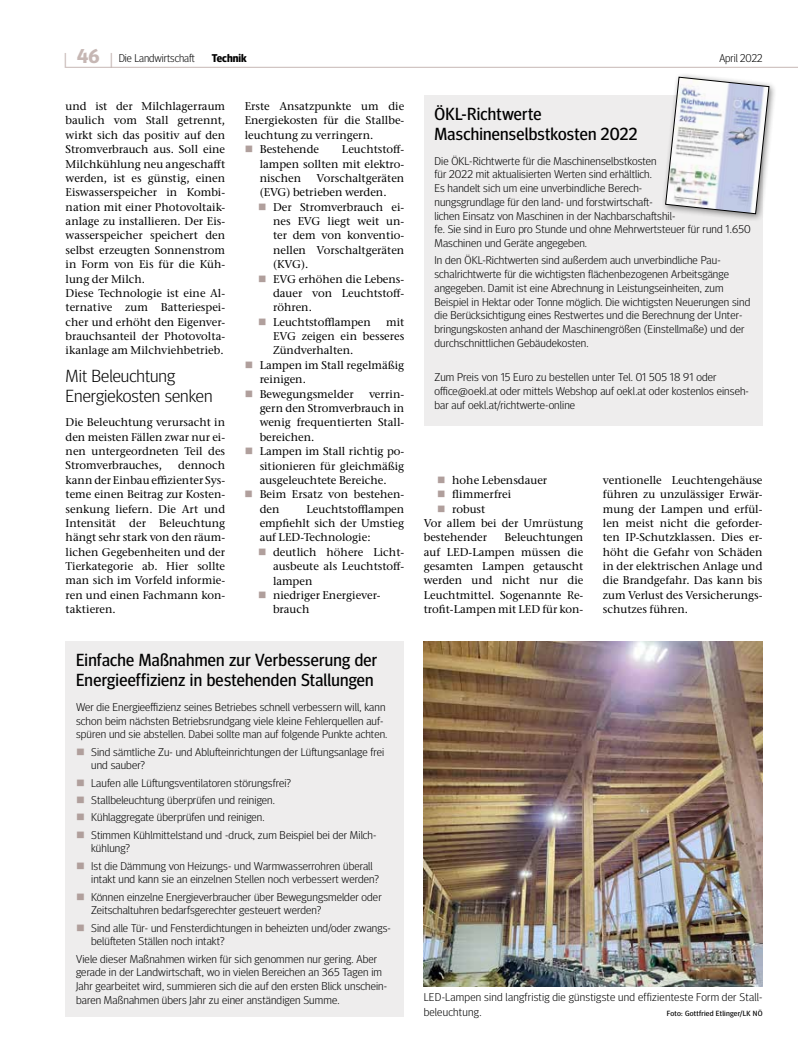
<style>
.page{position:relative;width:798px;height:1063px;background:#fff}
.page>*{position:absolute;margin:0;border:0;box-sizing:border-box;transform-origin:0 0}
.t1{font:17.5px/20px "Meta Head OT";letter-spacing:.015em;color:#000}
.t2{font:300 17.5px/20px "Meta Head OT";color:#000;scale:1.05 1}
.t3{font:500 11.25px/14.4px "Stone Serif ITC Pro";color:#000;text-align:justify}
.t4{font:300 11.25px/13.8px "Meta Head OT";letter-spacing:.01em;color:#000;scale:1.05 1}
.t5{font:300 11.25px "Meta Head OT";letter-spacing:.01em;color:#000}
.t6{font:700 11.25px "Meta Head OT";color:#000}
.t7{font:7.5px "Meta Head OT";letter-spacing:.03em;color:#000;scale:1.05 1}
.s1{font-family:"Generis Simple Com";font-size:20px;color:#c6b7b4}
.s2{font-weight:700;font-size:20px;color:#c6b7b4}
</style>
<div class="page">
<img style="left:423px;top:642px;width:339px;height:345px">
<div style="left:65px;top:642px;width:339px;height:375px;background:#eeeded"></div>
<hr style="left:66px;top:67px;width:731px;height:1px;background:#c6b7b4">
<div style="left:423px;top:96px;width:339px;height:330px;background:#eeeded"></div>
<div style="left:660px;top:72px;width:117px;height:150px;background:#000;opacity:.5"></div>
<svg style="left:665px;top:77px;width:104px;height:137px"></svg>
<p class="t5" style="left:63px;top:51px;width:133px"><span class="s1">|</span> <span class="s2">46</span> <span class="s1">|</span> Die Landwirtschaft</p>
<p class="t6" style="left:212px;top:51px;width:36px">Technik</p>
<p class="t5" style="left:719px;top:51px;width:45px">April 2022</p>
<p class="t3" style="left:66px;top:99px;width:161px;text-align:left">und ist der Milchlagerraum baulich vom Stall getrennt, wirkt sich das positiv auf den<br>Stromverbrauch aus. Soll eine<br>Milchkühlung neu angeschafft werden, ist es günstig, einen<br>Eiswasserspeicher in Kombi&shy;nation mit einer Photovoltaik&shy;anlage zu installieren. Der Eis&shy;wasserspeicher speichert den selbst erzeugten Sonnenstrom in Form von Eis für die Küh&shy;lung der Milch.<br>Diese Technologie ist eine Al&shy;ternative zum Batteriespei&shy;cher und erhöht den Eigenver&shy;brauchsanteil der Photovolta&shy;ikanlage am Milchviehbetrieb.</p>
<h1 class="t2" style="left:66px;top:365px;width:141px">Mit Beleuchtung<br>Energiekosten senken</h1>
<p class="t3" style="left:66px;top:415px;width:161px">Die Beleuchtung verursacht in den meisten Fällen zwar nur ei&shy;nen untergeordneten Teil des Stromverbrauches,</p>
<p class="t3" style="left:66px;top:458px;width:161px;text-indent:113px">dennoch kann der Einbau effizienter Sys&shy;teme einen Beitrag zur Kosten&shy;senkung liefern. Die Art und Intensität der Beleuchtung hängt sehr stark von den räum&shy;lichen Gegebenheiten und der Tierkategorie ab. Hier sollte man sich im Vorfeld informie&shy;ren und einen Fachmann kon&shy;taktieren.</p>
<p class="t3" style="left:244px;top:99px;width:161px">Erste Ansatzpunkte um die</p>
<p class="t3" style="left:244px;top:113px;width:161px">Energiekosten für die Stallbe-</p>
<p class="t3" style="left:244px;top:128px;width:130px">leuchtung zu verringern.</p>
<p class="t3" style="left:259px;top:142px;width:61px">Bestehende</p>
<p class="t3" style="left:259px;top:142px;width:146px;text-indent:82px">Leuchtstoff&shy;lampen sollten mit elektro&shy;nischen</p>
<p class="t3" style="left:259px;top:171px;width:146px;text-indent:57px">Vorschaltgeräten (EVG) betrieben werden.</p>
<p class="t3" style="left:273px;top:200px;width:133px;text-align:left">Der Stromverbrauch ei&shy;nes EVG liegt weit un&shy;ter dem von konventio&shy;nellen Vorschaltgeräten (KVG).<br>EVG erhöhen die Lebens&shy;dauer von Leuchtstoff&shy;röhren.<br>Leuchtstofflampen</p>
<p class="t3" style="left:386px;top:315px;width:20px">mit</p>
<p class="t3" style="left:273px;top:329px;width:133px">EVG zeigen ein besseres</p>
<p class="t3" style="left:273px;top:343px;width:82px">Zündverhalten.</p>
<p class="t3" style="left:259px;top:358px;width:146px">Lampen im Stall regelmäßig</p>
<p class="t3" style="left:259px;top:372px;width:48px">reinigen.</p>
<p class="t3" style="left:259px;top:387px;width:95px">Bewegungsmelder</p>
<p class="t3" style="left:259px;top:387px;width:146px;text-align:left;text-indent:109px">verrin&shy;gern den Stromverbrauch in wenig frequentierten Stall&shy;bereichen.<br>Lampen im Stall richtig po&shy;sitionieren für gleichmäßig ausgeleuchtete Bereiche.<br>Beim Ersatz von bestehen&shy;den</p>
<p class="t3" style="left:259px;top:502px;width:146px;text-indent:47px">Leuchtstofflampen empfiehlt sich der Umstieg auf LED-Technologie:</p>
<p class="t3" style="left:273px;top:545px;width:133px;text-align:left">deutlich höhere Licht&shy;ausbeute als Leuchtstoff&shy;lampen<br>niedriger Energiever&shy;brauch</p>
<h1 class="t1" style="left:76px;top:651px;width:302px">Einfache Maßnahmen zur Verbesserung der<br>Energieeffizienz in bestehenden Stallungen</h1>
<p class="t4" style="left:76px;top:700px;width:298px">Wer die Energieeffizienz seines Betriebes schnell verbessern will, kann schon beim nächsten Betriebsrundgang viele kleine Fehlerquellen auf&shy;spüren und sie abstellen. Dabei sollte man auf folgende Punkte achten.</p>
<p class="t4" style="left:91px;top:745px;width:280px">Sind sämtliche Zu- und Ablufteinrichtungen der Lüftungsanlage frei und sauber?</p>
<p class="t4" style="left:91px;top:774px;width:273px;line-height:17.2px">Laufen alle Lüftungsventilatoren störungsfrei?<br>Stallbeleuchtung überprüfen und reinigen.<br>Kühlaggregate überprüfen und reinigen.<br>Stimmen Kühlmittelstand und -druck, zum Beispiel bei der Milch-</p>
<p class="t4" style="left:91px;top:840px;width:269px;line-height:17.2px">kühlung?<br>Ist die Dämmung von Heizungs- und Warmwasserrohren überall</p>
<p class="t4" style="left:91px;top:871px;width:278px;line-height:17.2px">intakt und kann sie an einzelnen Stellen noch verbessert werden?<br>Können einzelne Energieverbraucher über Bewegungsmelder oder</p>
<p class="t4" style="left:91px;top:902px;width:287px;line-height:17.2px">Zeitschaltuhren bedarfsgerechter gesteuert werden?<br>Sind alle Tür- und Fensterdichtungen in beheizten und/oder zwangs-</p>
<p class="t4" style="left:76px;top:933px;width:288px;line-height:17.2px;text-indent:15px">belüfteten Ställen noch intakt?<br>Viele dieser Maßnahmen wirken für sich genommen nur gering. Aber</p>
<p class="t4" style="left:76px;top:965px;width:297px">gerade in der Landwirtschaft, wo in vielen Bereichen an 365 Tagen im<br>Jahr gearbeitet wird, summieren sich die auf den ersten Blick unschein&shy;baren Maßnahmen übers Jahr zu einer anständigen Summe.</p>
<h1 class="t1" style="left:434px;top:104px;width:204px">ÖKL-Richtwerte<br>Maschinenselbstkosten 2022</h1>
<p class="t4" style="left:434px;top:154px;width:302px">Die ÖKL-Richtwerte für die Maschinenselbstkosten<br>für 2022 mit aktualisierten Werten sind erhältlich.<br>Es handelt sich um eine unverbindliche Berech-<br>nungsgrundlage für den land- und forstwirtschaft-<br>lichen Einsatz von Maschinen in der Nachbarschaftshil-<br>fe. Sie sind in Euro pro Stunde und ohne Mehrwertsteuer für rund 1.650<br>Maschinen und Geräte angegeben.</p>
<p class="t4" style="left:434px;top:253px;width:302px">In den ÖKL-Richtwerten sind außerdem auch unverbindliche Pau&shy;schalrichtwerte für die wichtigsten flächenbezogenen Arbeitsgänge angegeben. Damit ist eine Abrechnung in Leistungseinheiten, zum Beispiel in Hektar oder Tonne möglich. Die wichtigsten Neuerungen sind die Berücksichtigung eines Restwertes und die Berechnung der Unter&shy;bringungskosten anhand der Maschinengrößen (Einstellmaße) und der durchschnittlichen Gebäudekosten.</p>
<p class="t4" style="left:434px;top:370px;width:301px">Zum Preis von 15 Euro zu bestellen unter Tel. 01 505 18 91 oder office@oekl.at oder mittels Webshop auf oekl.at oder kostenlos einseh&shy;bar auf oekl.at/richtwerte-online</p>
<p class="t3" style="left:452px;top:473px;width:96px">hohe Lebensdauer</p>
<p class="t3" style="left:452px;top:487px;width:61px">flimmerfrei</p>
<p class="t3" style="left:452px;top:502px;width:35px">robust</p>
<p class="t3" style="left:423px;top:516px;width:161px">Vor allem bei der Umrüstung</p>
<p class="t3" style="left:423px;top:530px;width:65px">bestehender</p>
<p class="t3" style="left:423px;top:530px;width:161px;text-indent:81px">Beleuchtungen auf LED-Lampen müssen die gesamten Lampen getauscht werden und nicht nur die Leuchtmittel. Sogenannte Re&shy;trofit-Lampen mit LED für kon-</p>
<p class="t3" style="left:602px;top:473px;width:161px">ventionelle Leuchtengehäuse führen zu unzulässiger Erwär&shy;mung der Lampen und erfül&shy;len meist nicht die geforder&shy;ten IP-Schutzklassen. Dies er&shy;höht die Gefahr von Schäden in der elektrischen Anlage und die Brandgefahr. Das kann bis zum Verlust des Versicherungs&shy;schutzes führen.</p>
<p class="t4" style="left:423px;top:990px;width:324px;line-height:14.4px">LED-Lampen sind langfristig die günstigste und effizienteste Form der Stall&shy;beleuchtung.</p>
<p class="t7" style="left:666px;top:1009px;width:93px">Foto: Gottfried Etlinger/LK NÖ</p>
</div>
